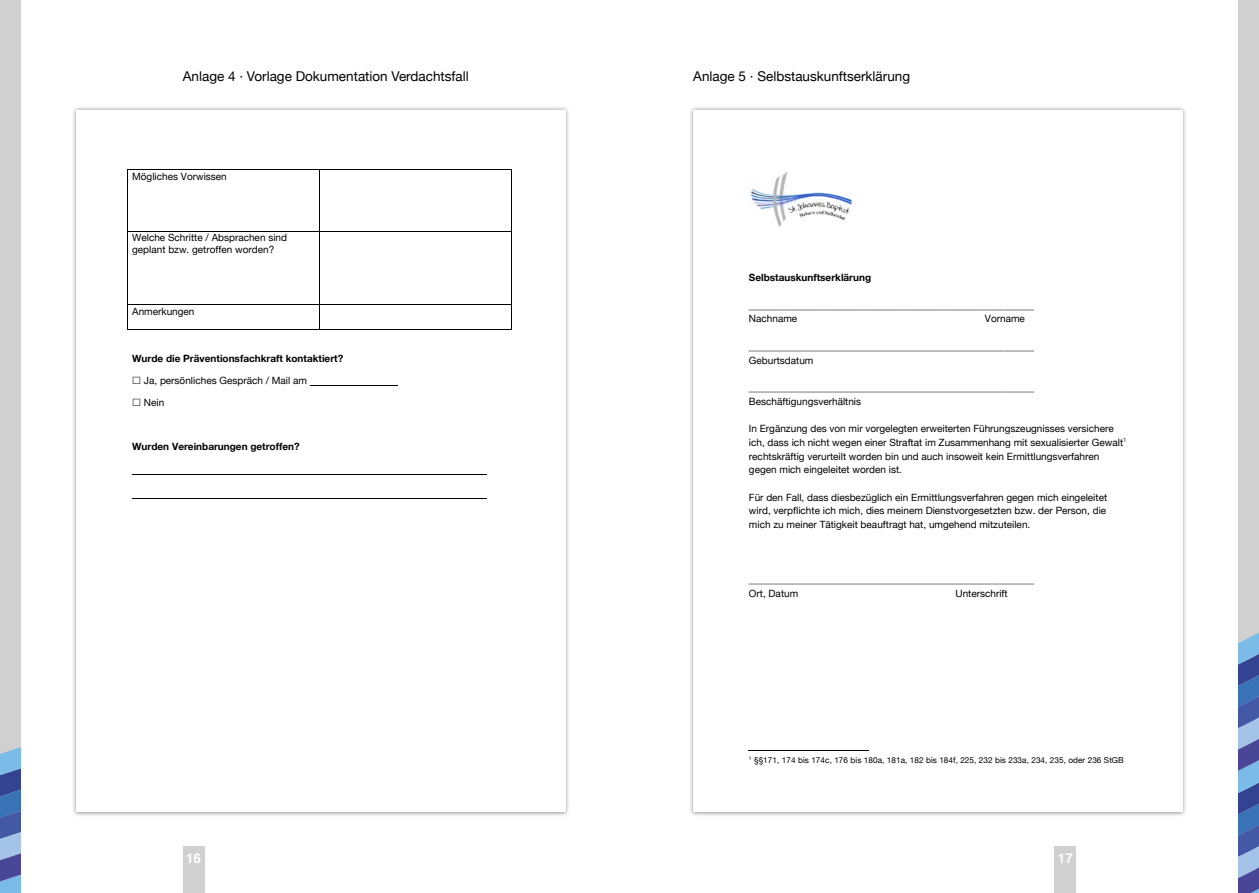
<style>
.page{position:relative;width:1259px;height:893px;background:#fff}
.page>*{position:absolute;margin:0;border:0;box-sizing:border-box;transform-origin:0 0}
.t1{font:13.5px "Helvetica Neue";color:#000}
.t2{font:700 13.5px "Helvetica";color:#fff}
.t3{font:10.05px/13.8px "Helvetica Neue";color:#000}
.t4{font:700 10.05px "Helvetica Neue";color:#000}
.t5{font:8.25px "Helvetica Neue";letter-spacing:.01em;color:#000}
</style>
<div class="page">
<svg style="left:1237px;top:0;width:22px;height:893px;background:#b8c0cf"></svg>
<div style="left:0;top:0;width:21px;height:893px;background:#d0d0d0"></div>
<svg style="left:0;top:860px;width:1259px;height:33px"></svg>
<div style="left:21px;top:0;width:1216px;height:893px;background:#fff"></div>
<div style="left:183px;top:846px;width:21px;height:47px;background:#d0d0d0"></div>
<div style="left:1054px;top:846px;width:22px;height:47px;background:#d0d0d0"></div>
<div style="left:72px;top:106px;width:498px;height:711px;background:#000;opacity:.45"></div>
<div style="left:77px;top:111px;width:489px;height:701px;background:#fff"></div>
<hr style="left:128px;top:170px;width:191px;height:1px;background:#000">
<hr style="left:320px;top:170px;width:191px;height:1px;background:#000">
<hr style="left:127px;top:170px;width:1px;height:61px;background:#000">
<hr style="left:319px;top:170px;width:1px;height:61px;background:#000">
<hr style="left:511px;top:170px;width:1px;height:61px;background:#000">
<hr style="left:128px;top:231px;width:191px;height:1px;background:#000">
<hr style="left:320px;top:231px;width:191px;height:1px;background:#000">
<hr style="left:127px;top:231px;width:1px;height:74px;background:#000">
<hr style="left:319px;top:231px;width:1px;height:74px;background:#000">
<hr style="left:511px;top:231px;width:1px;height:74px;background:#000">
<hr style="left:128px;top:305px;width:191px;height:1px;background:#000">
<hr style="left:320px;top:305px;width:191px;height:1px;background:#000">
<svg style="left:127px;top:305px;width:1px;height:25px"></svg>
<hr style="left:128px;top:329px;width:191px;height:1px;background:#000">
<svg style="left:319px;top:305px;width:1px;height:25px"></svg>
<hr style="left:320px;top:329px;width:191px;height:1px;background:#000">
<svg style="left:511px;top:305px;width:1px;height:25px"></svg>
<hr style="left:310px;top:385px;width:88px;height:1px;background:#000">
<hr style="left:132px;top:474px;width:354px;height:1px;background:#000">
<hr style="left:132px;top:498px;width:354px;height:1px;background:#000">
<div style="left:689px;top:106px;width:498px;height:711px;background:#000;opacity:.45"></div>
<div style="left:693px;top:111px;width:489px;height:701px;background:#fff"></div>
<hr style="left:749px;top:750px;width:120px;height:1px;background:#000">
<img style="left:749px;top:172px;width:103px;height:55px">
<h1 class="t1" style="left:183px;top:66px;width:287px">Anlage 4 · Vorlage Dokumentation Verdachtsfall</h1>
<p class="t3" style="left:132px;top:170px;width:96px">Mögliches Vorwissen</p>
<p class="t3" style="left:132px;top:232px;width:156px;line-height:11.9px">Welche Schritte / Absprachen sind geplant bzw. getroffen worden?</p>
<p class="t3" style="left:132px;top:305px;width:64px">Anmerkungen</p>
<p class="t4" style="left:132px;top:350px;width:213px">Wurde die Präventionsfachkraft kontaktiert?</p>
<p class="t3" style="left:144px;top:370px;width:165px;line-height:22px">Ja, persönliches Gespräch / Mail am<br>Nein</p>
<p class="t4" style="left:132px;top:439px;width:169px">Wurden Vereinbarungen getroffen?</p>
<h1 class="t1" style="left:693px;top:66px;width:218px">Anlage 5 · Selbstauskunftserklärung</h1>
<p class="t4" style="left:749px;top:270px;width:124px">Selbstauskunftserklärung</p>
<p class="t3" style="left:749px;top:299px;width:286px">_________________________________________________________<br>Nachname</p>
<p class="t3" style="left:985px;top:312px;width:42px">Vorname</p>
<p class="t3" style="left:749px;top:340px;width:286px">_________________________________________________________<br>Geburtsdatum</p>
<p class="t3" style="left:749px;top:381px;width:286px">_________________________________________________________<br>Beschäftigungsverhältnis</p>
<p class="t3" style="left:749px;top:422px;width:379px">In Ergänzung des von mir vorgelegten erweiterten Führungszeugnisses versichere ich, dass ich nicht wegen einer Straftat im Zusammenhang mit sexualisierter Gewalt<sup>1 </sup>rechtskräftig verurteilt worden bin und auch insoweit kein Ermittlungsverfahren gegen mich eingeleitet worden ist.</p>
<p class="t3" style="left:749px;top:491px;width:360px;text-align:justify">Für den Fall, dass diesbezüglich ein Ermittlungsverfahren gegen mich eingeleitet wird, verpflichte ich mich, dies meinem Dienstvorgesetzten bzw. der Person, die mich zu meiner Tätigkeit beauftragt hat, umgehend mitzuteilen.</p>
<p class="t3" style="left:749px;top:573px;width:286px">_________________________________________________________<br>Ort, Datum</p>
<p class="t3" style="left:955px;top:587px;width:54px">Unterschrift</p>
<p class="t5" style="left:749px;top:754px;width:376px"><sup>1</sup> §§171, 174 bis 174c, 176 bis 180a, 181a, 182 bis 184f, 225, 232 bis 233a, 234, 235, oder 236 StGB</p>
<h1 class="t2" style="left:186px;top:848px;width:17px">16</h1>
<h1 class="t2" style="left:1058px;top:848px;width:17px">17</h1>
</div>
